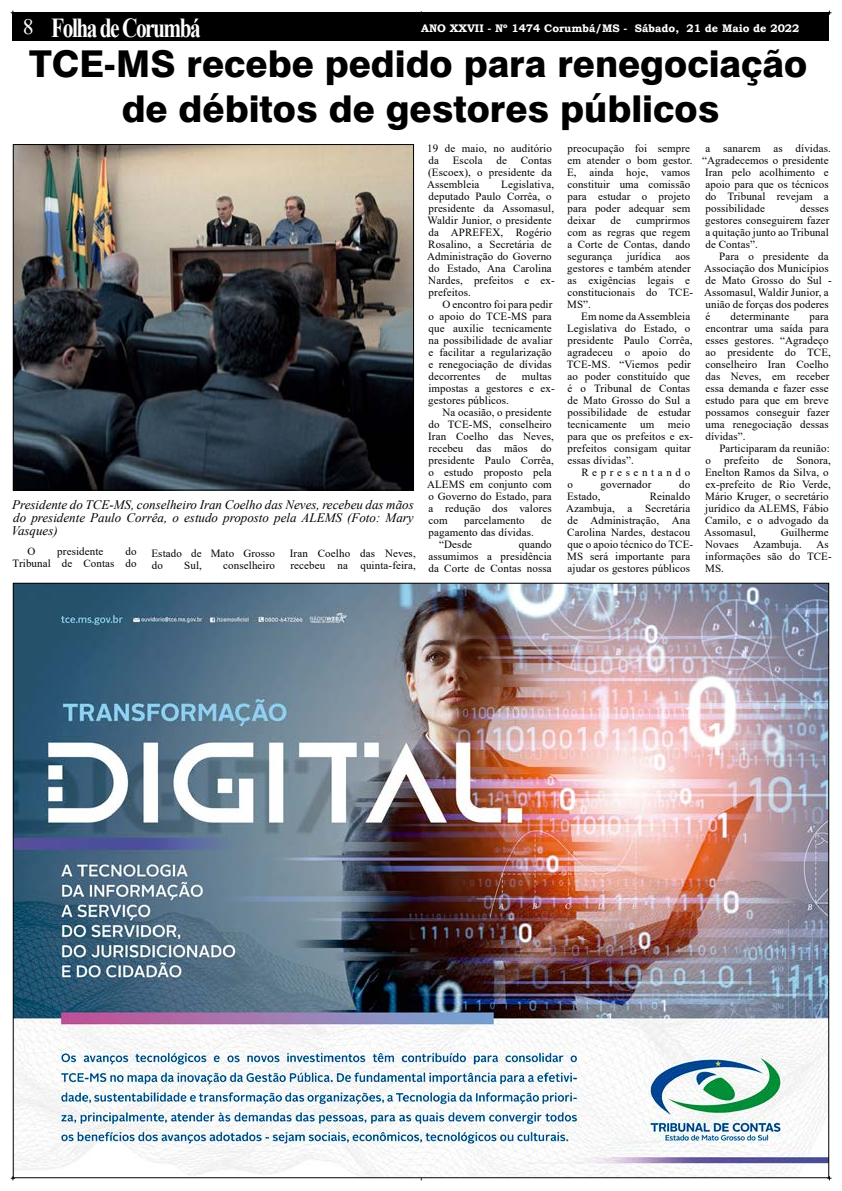
<style>
.page{position:relative;width:842px;height:1191px;background:#fff}
.page>*{position:absolute;margin:0;border:0;box-sizing:border-box;transform-origin:0 0}
.t1{font:800 37px/44.4px "Swiss 721 BT";color:#000;text-align:center}
.t2{font:700 27.4px "Times New Roman";letter-spacing:-.07em;color:#fff;scale:.78 1}
.t3{font:italic 13px/13px "Times New Roman";color:#000;text-align:justify}
.t4{font:11px/12px "Times New Roman";letter-spacing:.01em;color:#000}
.t5{font:700 11px "Bookman Old Style";color:#fff}
.t6{font:11px "Times New Roman";letter-spacing:.33em;color:#000}
.s1{font-weight:400;font-size:22px}
</style>
<div class="page">
<div style="left:13px;top:13px;width:816px;height:28px;background:#000"></div>
<img style="left:15px;top:585px;width:812px;height:591px">
<img style="left:15px;top:146px;width:397px;height:342px">
<div style="left:13px;top:144px;width:401px;height:346px;border:1px solid #000"></div>
<h2 class="t2" style="left:23px;top:8px;width:284px"><span class="s1">8</span> Folha de Corumbá <sup>C</sup> <sup>M</sup> <sup>A</sup></h2>
<p class="t5" style="left:421px;top:20px;width:380px">ANO XXVII - Nº 1474 Corumbá/MS - Sábado, 21 de Maio de 2022</p>
<h1 class="t1" style="left:29px;top:42px;width:780px">TCE-MS recebe pedido para renegociação de débitos de gestores públicos</h1>
<p class="t3" style="left:12px;top:497px;width:404px">Presidente do TCE-MS, conselheiro Iran Coelho das Neves, recebeu das mãos do presidente Paulo Corrêa, o estudo proposto pela ALEMS (Foto: Mary Vasques)</p>
<p class="t4" style="left:27px;top:545px;width:9px">O</p>
<p class="t4" style="left:57px;top:545px;width:48px">presidente</p>
<p class="t4" style="left:13px;top:545px;width:126px;text-align:right">do<br>Tribunal de Contas do</p>
<p class="t4" style="left:151px;top:546px;width:125px">Estado de Mato Grosso do</p>
<p class="t4" style="left:184px;top:558px;width:19px">Sul,</p>
<p class="t4" style="left:223px;top:558px;width:53px">conselheiro</p>
<p class="t4" style="left:290px;top:547px;width:127px">Iran Coelho das Neves, recebeu na quinta-feira,</p>
<p class="t4" style="left:427px;top:142px;width:126px">19 de maio, no auditório da</p>
<p class="t4" style="left:453px;top:154px;width:31px">Escola</p>
<p class="t4" style="left:496px;top:154px;width:12px">de</p>
<p class="t4" style="left:427px;top:154px;width:126px;text-align:justify;text-indent:94px">Contas (Escoex), o presidente da Assembleia</p>
<p class="t4" style="left:427px;top:178px;width:129px;text-indent:74px">Legislativa, deputado Paulo Corrêa, o presidente da Assomasul,<br>Waldir Junior, o presidente da APREFEX, Rogério<br>Rosalino, a Secretária de<br>Administração do Governo do Estado, Ana Carolina<br>Nardes, prefeitos e ex&shy;prefeitos.</p>
<p class="t4" style="left:428px;top:298px;width:126px;text-align:justify;text-indent:14px">O encontro foi para pedir o apoio do TCE-MS para que auxilie tecnicamente na possibilidade de avaliar e facilitar a regularização e renegociação de dívidas decorrentes</p>
<p class="t4" style="left:428px;top:370px;width:128px;text-indent:94px">multas impostas a gestores e ex&shy;gestores públicos.</p>
<p class="t4" style="left:427px;top:406px;width:128px;text-indent:15px">Na ocasião, o presidente do TCE-MS, conselheiro<br>Iran Coelho das Neves, recebeu das mãos do presidente Paulo Corrêa, o estudo proposto pela<br>ALEMS em conjunto com o Governo do Estado, para a redução dos valores com</p>
<p class="t4" style="left:496px;top:370px;width:12px">de</p>
<p class="t4" style="left:464px;top:514px;width:62px">parcelamento</p>
<p class="t4" style="left:541px;top:514px;width:12px">de</p>
<p class="t4" style="left:439px;top:526px;width:96px;text-indent:-11px">pagamento das dívidas. “Desde</p>
<p class="t4" style="left:428px;top:538px;width:125px;text-align:justify;text-indent:90px">quando assumimos a presidência da Corte de Contas nossa</p>
<p class="t4" style="left:567px;top:142px;width:127px">preocupação foi sempre em atender o bom gestor.<br>E, ainda hoje, vamos constituir uma comissão para estudar o projeto para poder adequar sem deixar</p>
<p class="t4" style="left:567px;top:214px;width:124px;text-align:justify;text-indent:69px">cumprirmos com as regras que regem a Corte de Contas, dando segurança</p>
<p class="t4" style="left:610px;top:214px;width:12px">de</p>
<p class="t4" style="left:627px;top:250px;width:36px">jurídica</p>
<p class="t4" style="left:567px;top:250px;width:128px;text-indent:108px">aos gestores e também atender as exigências legais e constitucionais do TCE-<br>MS”.</p>
<p class="t4" style="left:567px;top:310px;width:128px;text-indent:15px">Em nome da Assembleia<br>Legislativa do Estado, o presidente Paulo Corrêa, agradeceu o apoio do<br>TCE-MS. “Viemos pedir ao poder constituído que é o Tribunal de Contas de Mato Grosso do Sul a possibilidade de estudar tecnicamente um meio para que os prefeitos e ex&shy;prefeitos consigam quitar essas dívidas”.</p>
<p class="t6" style="left:581px;top:464px;width:110px">Representando</p>
<p class="t4" style="left:567px;top:478px;width:7px">o</p>
<p class="t4" style="left:600px;top:478px;width:53px">governador</p>
<p class="t4" style="left:679px;top:478px;width:13px">do</p>
<p class="t4" style="left:567px;top:490px;width:35px">Estado,</p>
<p class="t4" style="left:566px;top:490px;width:129px;text-indent:84px">Reinaldo<br>Azambuja, a Secretária de Administração, Ana<br>Carolina Nardes, destacou que o apoio técnico do TCE-<br>MS será importante para ajudar os gestores públicos</p>
<p class="t4" style="left:705px;top:142px;width:127px">a sanarem as dívidas.</p>
<p class="t4" style="left:702px;top:154px;width:128px">“Agradecemos o presidente</p>
<p class="t4" style="left:705px;top:166px;width:125px">Iran pelo acolhimento e</p>
<p class="t4" style="left:705px;top:178px;width:125px">apoio para que os técnicos</p>
<p class="t4" style="left:705px;top:190px;width:125px">do Tribunal revejam a</p>
<p class="t4" style="left:705px;top:202px;width:61px">possibilidade</p>
<p class="t4" style="left:705px;top:202px;width:126px;text-align:justify;text-indent:95px">desses gestores conseguirem fazer a quitação junto ao Tribunal de Contas”.</p>
<p class="t4" style="left:704px;top:250px;width:129px;text-indent:15px">Para o presidente da<br>Associação dos Municípios de Mato Grosso do Sul -<br>Assomasul, Waldir Junior, a união de forças dos poderes é</p>
<p class="t4" style="left:731px;top:310px;width:60px">determinante</p>
<p class="t4" style="left:705px;top:310px;width:127px;text-indent:104px">para encontrar uma saída para esses gestores. “Agradeço ao presidente do TCE, conselheiro Iran Coelho das Neves, em receber essa demanda e fazer esse estudo para que em breve possamos conseguir fazer uma renegociação dessas dívidas”.</p>
<p class="t4" style="left:704px;top:442px;width:128px;text-indent:15px">Participaram da reunião: o prefeito de Sonora,<br>Enelton Ramos da Silva, o ex-prefeito de Rio Verde,<br>Mário Kruger, o secretário jurídico da ALEMS, Fábio<br>Camilo, e o advogado da<br>Assomasul,</p>
<p class="t4" style="left:781px;top:526px;width:49px">Guilherme</p>
<p class="t4" style="left:705px;top:538px;width:35px">Novaes</p>
<p class="t4" style="left:753px;top:538px;width:50px">Azambuja.</p>
<p class="t4" style="left:705px;top:538px;width:128px;text-indent:111px">As informações são do TCE-<br>MS.</p>
</div>
